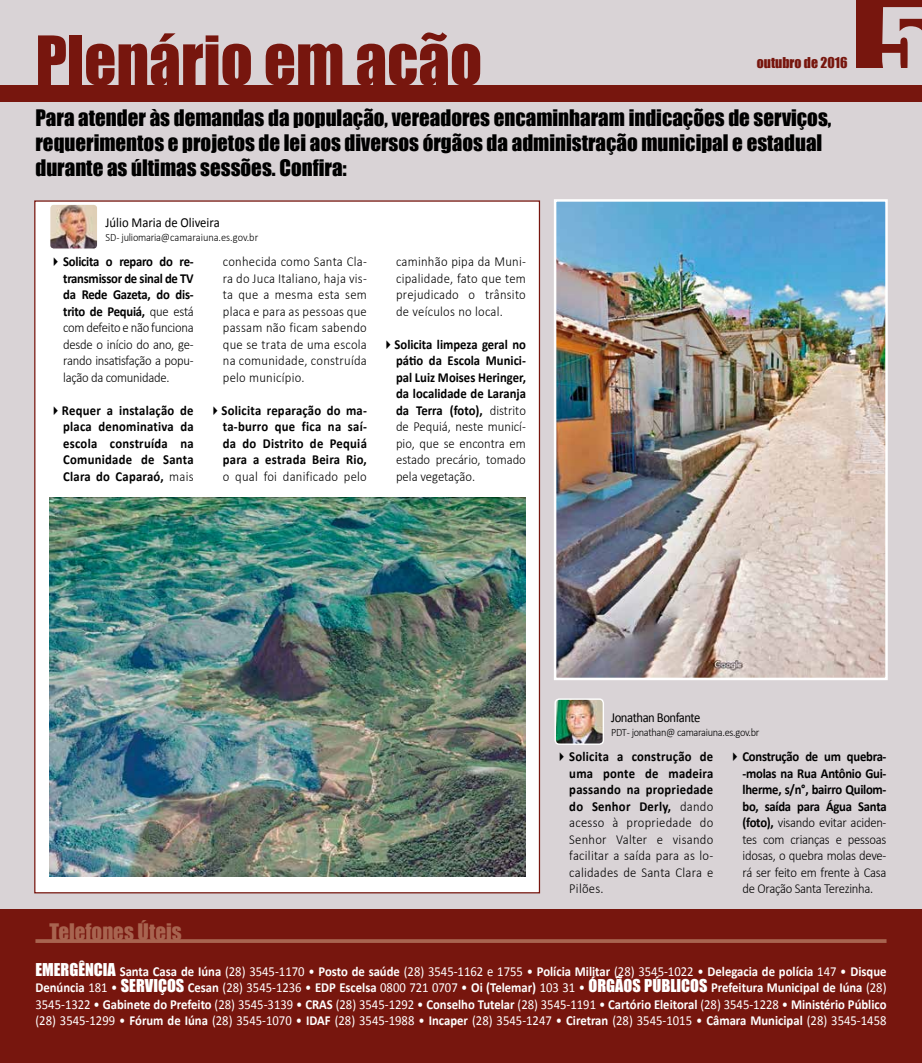
<style>
.page{position:relative;width:922px;height:1063px;background:#fff}
.page>*{position:absolute;margin:0;border:0;box-sizing:border-box;transform-origin:0 0}
.t1{font:92.62px "Impact";color:#d9d3d6}
.t2{font:62.75px "Impact";color:#77160e}
.t3{font:21px/25px "Impact";color:#000}
.t4{font:21px "Impact";color:#a86450}
.t5{font:300 13.75px/16.5px "Calibri";letter-spacing:.02em;color:#000;text-align:justify;scale:.92 1}
.t6{font:700 13.75px/16.5px "Calibri";letter-spacing:.02em;color:#000;text-align:justify;scale:.92 1}
.t7{font:13.75px/16.5px "Calibri";color:#fff;text-align:justify;scale:.92 1}
.t8{font:700 13.75px/16.5px "Calibri";color:#fff;scale:.92 1}
.t9{font:13.75px "Calibri";letter-spacing:-.015em;color:#000;scale:.92 1}
.t10{font:13.75px "Calibri";letter-spacing:-.035em;color:#000;scale:.92 1}
.t11{font:13.75px "Impact";color:#77160e}
.t12{font:300 11.25px "Calibri";letter-spacing:-.025em;color:#000;scale:.92 1}
.s1{font-weight:700}
.s2{font-weight:300}
.s3{font-family:"Impact";font-weight:400;font-size:16.25px}
.s4{font-weight:400}
.s5{font-family:"Impact";font-size:16.25px}
</style>
<div class="page">
<div style="left:0;top:0;width:921px;height:1063px;background:#d9d3d6"></div>
<div style="left:34px;top:200px;width:506px;height:693px;background:#fff;border:1px solid #77160e"></div>
<div style="left:856px;top:0;width:65px;height:68px;background:#77160e"></div>
<div style="left:0;top:85px;width:921px;height:16px;background:#77160e"></div>
<img style="left:556px;top:700px;width:46px;height:43px">
<div style="left:554px;top:698px;width:50px;height:47px;border:1px solid #fff;border-radius:4px"></div>
<img style="left:51px;top:205px;width:45px;height:43px">
<div style="left:49px;top:203px;width:49px;height:47px;border:1px solid #fff;border-radius:4px"></div>
<div style="left:0;top:910px;width:921px;height:153px;background:#77160e"></div>
<hr style="left:35px;top:939px;width:851px;height:4px;background:#a86450">
<img style="left:556px;top:202px;width:328px;height:475px">
<div style="left:553px;top:199px;width:334px;height:481px;border:2px solid #fff"></div>
<img style="left:50px;top:497px;width:475px;height:380px">
<h2 class="t2" style="left:35px;top:12px;width:448px">Plenário em ação</h2>
<p class="t11" style="left:756px;top:52px;width:92px">outubro de 2016</p>
<h3 class="t3" style="left:35px;top:105px;width:797px">Para atender às demandas da população, vereadores encaminharam indicações de serviços, requerimentos e projetos de lei aos diversos órgãos da administração municipal e estadual durante as últimas sessões. Confira:</h3>
<p class="t9" style="left:106px;top:214px;width:125px">Júlio Maria de Oliveira</p>
<p class="t12" style="left:106px;top:230px;width:167px">SD - juliomaria@camaraiuna.es.gov.br</p>
<p class="t5" style="left:63px;top:253px;width:143px;text-indent:-14px">✔<span class="s1">Solicita o reparo do re&shy;transmissor de sinal de TV da Rede Gazeta, do dis&shy;trito de Pequiá,</span> que está com defeito e não funciona desde o início do ano, ge&shy;rando insatisfação a popu&shy;lação da comunidade.</p>
<p class="t6" style="left:63px;top:402px;width:143px;text-indent:-14px">✔Requer a instalação de placa denominativa da escola construída na Comunidade de Santa Clara do Caparaó, <span class="s2">mais</span></p>
<p class="t5" style="left:223px;top:253px;width:158px">conhecida como Santa Cla&shy;ra do Juca Italiano, haja vis&shy;ta que a mesma esta sem placa e para as pessoas que passam não ficam sabendo que se trata de uma escola na comunidade, construída pelo município.</p>
<p class="t6" style="left:223px;top:402px;width:158px;text-indent:-14px">✔Solicita reparação do ma&shy;ta-burro que fica na saí&shy;da do Distrito de Pequiá para a estrada Beira Rio,</p>
<p class="t5" style="left:223px;top:468px;width:158px">o qual foi danificado pelo</p>
<p class="t5" style="left:396px;top:253px;width:143px">caminhão pipa da Muni&shy;cipalidade, fato que tem prejudicado o trânsito de veículos no local.</p>
<p class="t6" style="left:396px;top:336px;width:143px;text-indent:-14px">✔Solicita limpeza geral no pátio da Escola Munici&shy;pal Luiz Moises Heringer, da localidade de Laranja da Terra (foto), <span class="s2">distrito de Pequiá, neste municí&shy;pio, que se encontra em estado precário, tomado pela vegetação.</span></p>
<h1 class="t1" style="left:878px;top:-28px;width:51px">5</h1>
<h3 class="t4" style="left:50px;top:915px;width:133px">Telefones Úteis</h3>
<p class="t10" style="left:611px;top:709px;width:99px">Jonathan Bonfante</p>
<p class="t12" style="left:611px;top:725px;width:162px">PDT - jonathan@ camaraiuna.es.gov.br</p>
<p class="t5" style="left:569px;top:748px;width:158px;text-indent:-14px">✔<span class="s1">Solicita a construção de uma ponte de madeira passando na propriedade do Senhor Derly,</span> dando acesso à propriedade do Senhor Valter e visando facilitar a saída para as lo&shy;calidades de Santa Clara e Pilões.</p>
<p class="t5" style="left:742px;top:748px;width:158px;text-indent:-14px">✔<span class="s1">Construção de um quebra--molas na Rua Antônio Gui&shy;lherme, s/n°, bairro Quilom&shy;bo, saída para Água Santa (foto),</span> visando evitar aciden&shy;tes com crianças e pessoas idosas, o quebra molas deve&shy;rá ser feito em frente à Casa de Oração Santa Terezinha.</p>
<p class="t8" style="left:35px;top:963px;width:926px"><span class="s3">Emergência</span> Santa Casa de Iúna <span class="s4">(28) 3545-1170 •</span> Posto de saúde <span class="s4">(28) 3545-1162 e 1755 •</span> Polícia Militar <span class="s4">(28) 3545-1022 •</span> Delegacia de polícia <span class="s4">147 •</span> Disque<br>Denúncia <span class="s4">181 •</span> <span class="s3">Serviços</span> Cesan <span class="s4">(28) 3545-1236 •</span> EDP Escelsa <span class="s4">0800 721 0707 •</span> Oi (Telemar) <span class="s4">103 31 •</span> <span class="s3">Órgãos Públic</span></p>
<p class="t7" style="left:35px;top:980px;width:926px;text-indent:654px"><span class="s5">os</span> <span class="s1">Prefeitura Municipal de Iúna</span> (28)<br>3545-1322 • <span class="s1">Gabinete do Prefeito</span> (28) 3545-3139 • <span class="s1">CRAS</span> (28) 3545-1292 • <span class="s1">Conselho Tutelar</span> (28) 3545-1191 • <span class="s1">Cartório Eleitoral</span> (28) 3545-1228 • <span class="s1">Ministério Público </span>(28) 3545-1299 • <span class="s1">Fórum de Iúna</span> (28) 3545-1070 • <span class="s1">IDAF</span> (28) 3545-1988 • <span class="s1">Incaper</span> (28) 3545-1247 • <span class="s1">Ciretran</span> (28) 3545-1015 • <span class="s1">Câmara Municipal</span> (28) 3545-1458</p>
</div>
